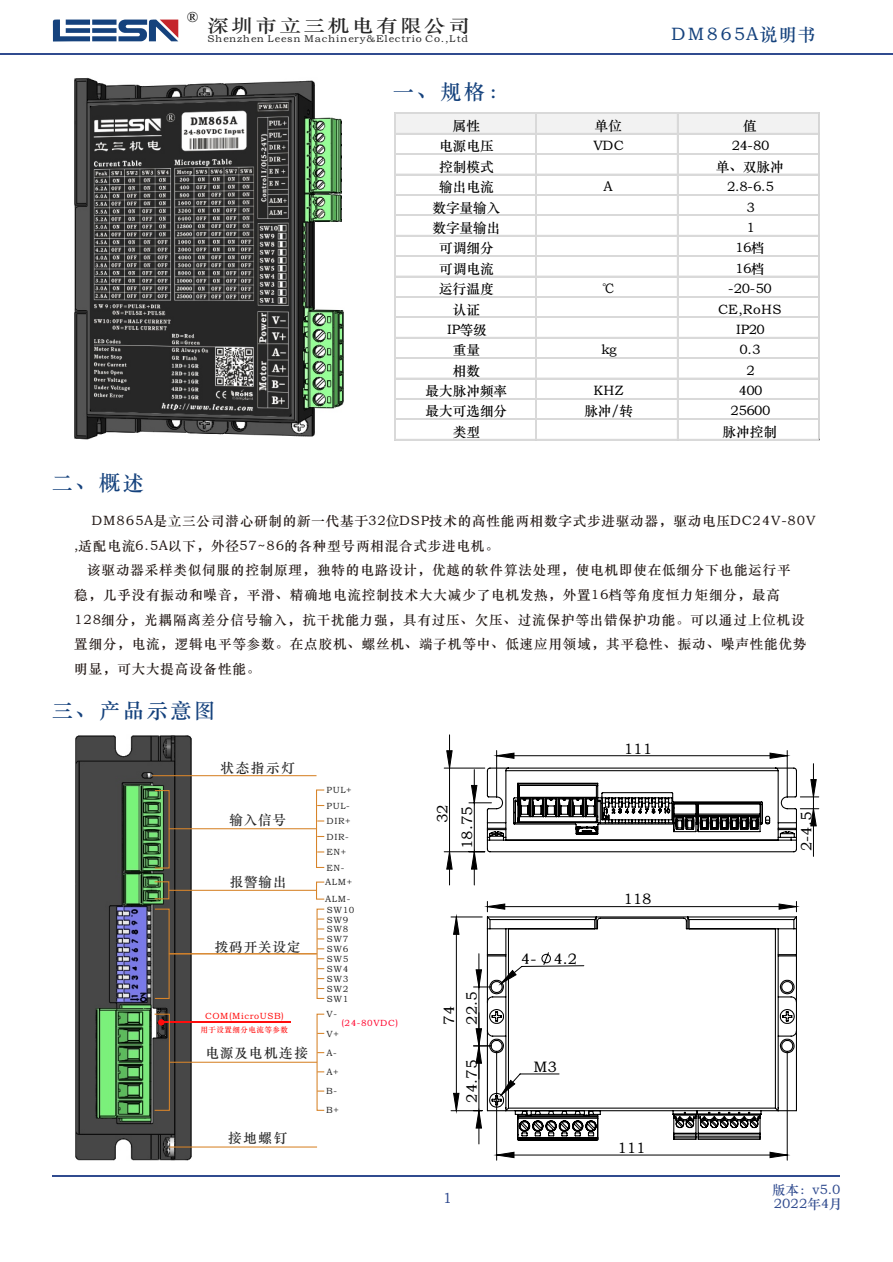
<style>
.page{position:relative;width:893px;height:1262px;background:#fff}
.page>*{position:absolute;margin:0;border:0;box-sizing:border-box;transform-origin:0 0}
.t1{font:21px "ST Zhongsong";letter-spacing:.125em;color:#15427d}
.t2{font:18px "ST Zhongsong";letter-spacing:.13em;color:#272727;scale:1.19 1}
.t3{font:18px "ST Zhongsong";letter-spacing:.095em;color:#15427d}
.t4{font:15.15px "ST Zhongsong";color:#000}
.t5{font:15px "ST Zhongsong";color:#304b8f}
.t6{font:15px "ST Zhongsong";color:#000}
.t7{font:13.65px "ST Zhongsong";color:#000}
.t8{font:13.5px "ST Zhongsong";letter-spacing:.065em;color:#231916}
.t9{font:13.5px "ST Zhongsong";letter-spacing:.065em;color:#272727}
.t10{font:13.5px/14.5px "ST Zhongsong";color:#304b8f}
.t11{font:13.5px "ST Zhongsong";letter-spacing:.095em;color:#272727}
.t12{font:9.9px "ST Zhongsong";letter-spacing:.065em;color:#272727;scale:1.09 1}
.t13{font:9px/15.5px "ST Zhongsong";letter-spacing:.065em;color:#272727}
.t14{font:9px "ST Zhongsong";letter-spacing:.065em;color:#ff0d0d}
.t15{font:9px "ST Zhongsong";letter-spacing:.065em;color:#ff002b}
.t16{font:7.5px "ST Zhongsong";letter-spacing:.065em;color:#ff0d0d}
</style>
<div class="page">
<img style="left:75px;top:735px;width:117px;height:425px">
<hr style="left:53px;top:1175px;width:787px;height:1px;background:#304b8f">
<hr style="left:0;top:53px;width:893px;height:1px;background:#304b8f">
<div style="left:395px;top:114px;width:424px;height:20px;background:#f2f2f2"></div>
<hr style="left:395px;top:113px;width:424px;height:1px;background:#d9d9d9">
<hr style="left:395px;top:133px;width:424px;height:1px;background:#d9d9d9">
<hr style="left:395px;top:154px;width:424px;height:1px;background:#d9d9d9">
<hr style="left:395px;top:153px;width:424px;height:1px;background:#d9d9d9">
<hr style="left:395px;top:174px;width:424px;height:1px;background:#d9d9d9">
<hr style="left:395px;top:194px;width:424px;height:2px;background:#d9d9d9">
<hr style="left:395px;top:215px;width:424px;height:1px;background:#d9d9d9">
<hr style="left:395px;top:235px;width:424px;height:1px;background:#d9d9d9">
<hr style="left:395px;top:256px;width:424px;height:1px;background:#d9d9d9">
<hr style="left:395px;top:255px;width:424px;height:1px;background:#d9d9d9">
<hr style="left:395px;top:276px;width:424px;height:1px;background:#d9d9d9">
<hr style="left:395px;top:296px;width:424px;height:2px;background:#d9d9d9">
<hr style="left:395px;top:317px;width:424px;height:1px;background:#d9d9d9">
<hr style="left:395px;top:337px;width:424px;height:1px;background:#d9d9d9">
<hr style="left:395px;top:358px;width:424px;height:1px;background:#d9d9d9">
<hr style="left:395px;top:357px;width:424px;height:1px;background:#d9d9d9">
<hr style="left:395px;top:378px;width:424px;height:1px;background:#d9d9d9">
<hr style="left:395px;top:398px;width:424px;height:1px;background:#d9d9d9">
<hr style="left:395px;top:419px;width:424px;height:1px;background:#d9d9d9">
<hr style="left:395px;top:418px;width:424px;height:1px;background:#d9d9d9">
<hr style="left:394px;top:113px;width:1px;height:327px;background:#d9d9d9">
<hr style="left:536px;top:114px;width:1px;height:326px;background:#d9d9d9">
<hr style="left:535px;top:114px;width:1px;height:326px;background:#d9d9d9">
<hr style="left:677px;top:114px;width:1px;height:326px;background:#d9d9d9">
<hr style="left:395px;top:439px;width:424px;height:1px;background:#d9d9d9">
<hr style="left:818px;top:114px;width:1px;height:326px;background:#d4d4d4">
<hr style="left:160px;top:1021px;width:131px;height:1px;background:#ff0d0d">
<svg style="left:158px;top:1019px;width:6px;height:6px"></svg>
<div style="left:154px;top:881px;width:15px;height:18px;border:1px solid #d7842a"></div>
<div style="left:316px;top:881px;width:9px;height:18px;border:1px solid #d7842a"></div>
<hr style="left:169px;top:889px;width:147px;height:2px;background:#d7842a">
<div style="left:154px;top:908px;width:16px;height:91px;border:1px solid #d7842a"></div>
<div style="left:154px;top:1013px;width:16px;height:97px;border:1px solid #d7842a"></div>
<div style="left:154px;top:790px;width:16px;height:78px;border:1px solid #d7842a"></div>
<div style="left:316px;top:789px;width:9px;height:79px;border:1px solid #d7842a"></div>
<hr style="left:169px;top:953px;width:148px;height:1px;background:#d7842a">
<hr style="left:169px;top:1061px;width:148px;height:1px;background:#d7842a">
<hr style="left:169px;top:1146px;width:148px;height:1px;background:#d7842a">
<svg style="left:317px;top:1032px;width:7px;height:2px"></svg>
<hr style="left:169px;top:828px;width:147px;height:1px;background:#d7842a">
<hr style="left:152px;top:775px;width:164px;height:1px;background:#d7842a">
<hr style="left:474px;top:851px;width:1px;height:34px;background:#000">
<hr style="left:444px;top:851px;width:41px;height:1px;background:#000">
<hr style="left:444px;top:767px;width:41px;height:1px;background:#000">
<hr style="left:449px;top:851px;width:1px;height:34px;background:#000">
<hr style="left:449px;top:735px;width:1px;height:33px;background:#000">
<hr style="left:451px;top:916px;width:31px;height:1px;background:#000">
<hr style="left:451px;top:1110px;width:31px;height:1px;background:#000">
<hr style="left:478px;top:1110px;width:1px;height:34px;background:#000">
<svg style="left:496px;top:1141px;width:291px;height:16px"></svg>
<svg style="left:452px;top:901px;width:345px;height:227px"></svg>
<svg style="left:486px;top:915px;width:311px;height:226px"></svg>
<svg style="left:446px;top:750px;width:372px;height:120px"></svg>
<svg style="left:52px;top:19px;width:126px;height:23px"></svg>
<img style="left:74px;top:78px;width:270px;height:361px">
<h1 class="t1" style="left:52px;top:472px;width:94px">二、概述</h1>
<p class="t6" style="left:187px;top:10px;width:13px">®</p>
<h2 class="t2" style="left:207px;top:16px;width:222px">深圳市立三机电有限公司</h2>
<p class="t12" style="left:207px;top:34px;width:241px">Shenzhen Leesn Machinery&amp;Electrio Co.,Ltd</p>
<h2 class="t3" style="left:671px;top:26px;width:146px">DM865A说明书</h2>
<h1 class="t1" style="left:393px;top:81px;width:117px">一、规格：</h1>
<p class="t7" style="left:453px;top:119px;width:29px">属性</p>
<p class="t7" style="left:594px;top:119px;width:29px">单位</p>
<p class="t7" style="left:743px;top:119px;width:15px">值</p>
<p class="t7" style="left:439px;top:139px;width:56px">电源电压</p>
<p class="t7" style="left:593px;top:139px;width:32px">VDC</p>
<p class="t7" style="left:731px;top:139px;width:39px">24-80</p>
<p class="t7" style="left:439px;top:160px;width:56px">控制模式</p>
<p class="t7" style="left:715px;top:160px;width:69px">单、双脉冲</p>
<p class="t7" style="left:439px;top:180px;width:56px">输出电流</p>
<p class="t7" style="left:603px;top:180px;width:11px">A</p>
<p class="t7" style="left:727px;top:180px;width:48px">2.8-6.5</p>
<p class="t7" style="left:432px;top:201px;width:69px">数字量输入</p>
<p class="t7" style="left:746px;top:201px;width:10px">3</p>
<p class="t7" style="left:432px;top:221px;width:69px">数字量输出</p>
<p class="t7" style="left:746px;top:221px;width:10px">1</p>
<p class="t7" style="left:439px;top:241px;width:56px">可调细分</p>
<p class="t7" style="left:735px;top:241px;width:31px">16档</p>
<p class="t7" style="left:439px;top:262px;width:56px">可调电流</p>
<p class="t7" style="left:735px;top:262px;width:31px">16档</p>
<p class="t7" style="left:439px;top:282px;width:56px">运行温度</p>
<p class="t7" style="left:601px;top:282px;width:15px">℃</p>
<p class="t7" style="left:728px;top:282px;width:45px">-20-50</p>
<p class="t7" style="left:453px;top:302px;width:29px">认证</p>
<p class="t7" style="left:718px;top:302px;width:65px">CE,RoHS</p>
<p class="t7" style="left:447px;top:323px;width:41px">IP等级</p>
<p class="t7" style="left:736px;top:323px;width:30px">IP20</p>
<p class="t7" style="left:453px;top:343px;width:29px">重量</p>
<p class="t7" style="left:601px;top:343px;width:17px">kg</p>
<p class="t7" style="left:739px;top:343px;width:22px">0.3</p>
<p class="t7" style="left:453px;top:364px;width:29px">相数</p>
<p class="t7" style="left:746px;top:364px;width:10px">2</p>
<p class="t7" style="left:425px;top:384px;width:83px">最大脉冲频率</p>
<p class="t7" style="left:593px;top:384px;width:32px">KHZ</p>
<p class="t7" style="left:738px;top:384px;width:26px">400</p>
<p class="t7" style="left:425px;top:404px;width:83px">最大可选细分</p>
<p class="t7" style="left:584px;top:404px;width:50px">脉冲/转</p>
<p class="t7" style="left:730px;top:404px;width:42px">25600</p>
<p class="t7" style="left:453px;top:425px;width:29px">类型</p>
<p class="t7" style="left:722px;top:425px;width:56px">脉冲控制</p>
<p class="t8" style="left:92px;top:514px;width:725px">DM865A是立三公司潜心研制的新一代基于32位DSP技术的髙性能两相数字式步进驱动器，驱动电压DC24V-80V</p>
<p class="t8" style="left:74px;top:539px;width:426px">,适配电流6.5A以下，外径57~86的各种型号两相混合式步进电机。</p>
<p class="t8" style="left:87px;top:563px;width:704px">该驱动器采样类似伺服的控制原理，独特的电路设计，优越的软件算法处理，使电机即使在低细分下也能运行平</p>
<p class="t8" style="left:74px;top:588px;width:707px">稳，几乎没有振动和噪音，平滑、精确地电流控制技术大大减少了电机发热，外置16档等角度恒力矩细分，最高</p>
<p class="t8" style="left:74px;top:613px;width:731px">128细分，光耦隔离差分信号输入，抗干扰能力强，具有过压、欠压、过流保护等出错保护功能。可以通过上位机设</p>
<p class="t8" style="left:74px;top:637px;width:733px">置细分，电流，逻辑电平等参数。在点胶机、螺丝机、端子机等中、低速应用领域，其平稳性、振动、噪声性能优势</p>
<p class="t8" style="left:74px;top:662px;width:187px">明显，可大大提高设备性能。</p>
<h1 class="t1" style="left:52px;top:700px;width:165px">三、产品示意图</h1>
<p class="t9" style="left:220px;top:761px;width:76px">状态指示灯</p>
<p class="t9" style="left:229px;top:813px;width:58px">输入信号</p>
<p class="t9" style="left:230px;top:875px;width:58px">报警输出</p>
<p class="t9" style="left:215px;top:940px;width:87px">拨码开关设定</p>
<p class="t14" style="left:205px;top:1011px;width:80px">COM(MicroUSB)</p>
<p class="t16" style="left:200px;top:1025px;width:89px">用于设置细分电流等参数</p>
<p class="t13" style="left:326px;top:782px;width:27px">PUL+<br>PUL-<br>DIR+<br>DIR-<br>EN+<br>EN-</p>
<p class="t13" style="left:325px;top:873px;width:28px;line-height:17px">ALM+<br>ALM-</p>
<p class="t13" style="left:327px;top:905px;width:29px;line-height:9.9px">SW10<br>SW9<br>SW8</p>
<p class="t13" style="left:327px;top:932px;width:23px">SW7</p>
<p class="t13" style="left:327px;top:941px;width:23px">SW6</p>
<p class="t13" style="left:327px;top:951px;width:23px">SW5</p>
<p class="t13" style="left:327px;top:961px;width:23px">SW4</p>
<p class="t13" style="left:327px;top:971px;width:23px">SW3</p>
<p class="t13" style="left:327px;top:981px;width:23px">SW2</p>
<p class="t13" style="left:327px;top:991px;width:23px">SW1</p>
<p class="t13" style="left:326px;top:1005px;width:14px;line-height:19.2px">V-<br>V+</p>
<p class="t15" style="left:341px;top:1018px;width:58px">(24-80VDC)</p>
<p class="t11" style="left:206px;top:1046px;width:104px">电源及电机连接</p>
<p class="t13" style="left:326px;top:1044px;width:14px;line-height:19px">A-<br>A+<br>B-<br>B+</p>
<p class="t9" style="left:228px;top:1131px;width:61px">接地螺钉</p>
<p class="t4" style="left:435px;top:823px;width:20px;rotate:-90deg">32</p>
<p class="t4" style="left:460px;top:849px;width:44px;rotate:-90deg">18.75</p>
<p class="t4" style="left:442px;top:1024px;width:20px;rotate:-90deg">74</p>
<p class="t4" style="left:464px;top:1024px;width:35px;rotate:-90deg">22.5</p>
<p class="t4" style="left:464px;top:1102px;width:44px;rotate:-90deg">24.75</p>
<p class="t5" style="left:443px;top:1191px;width:11px">1</p>
<p class="t4" style="left:624px;top:741px;width:30px">111</p>
<p class="t4" style="left:520px;top:952px;width:58px;rotate:-1deg">4- 4.2</p>
<p class="t4" style="left:533px;top:1059px;width:25px">M3</p>
<p class="t4" style="left:623px;top:892px;width:30px">118</p>
<p class="t4" style="left:617px;top:1140px;width:30px">111</p>
<p class="t4" style="left:799px;top:851px;width:41px;rotate:-90deg">2-4.5</p>
<p class="t10" style="left:772px;top:1182px;width:72px">版本：v5.0<br>2022年4月</p>
</div>
